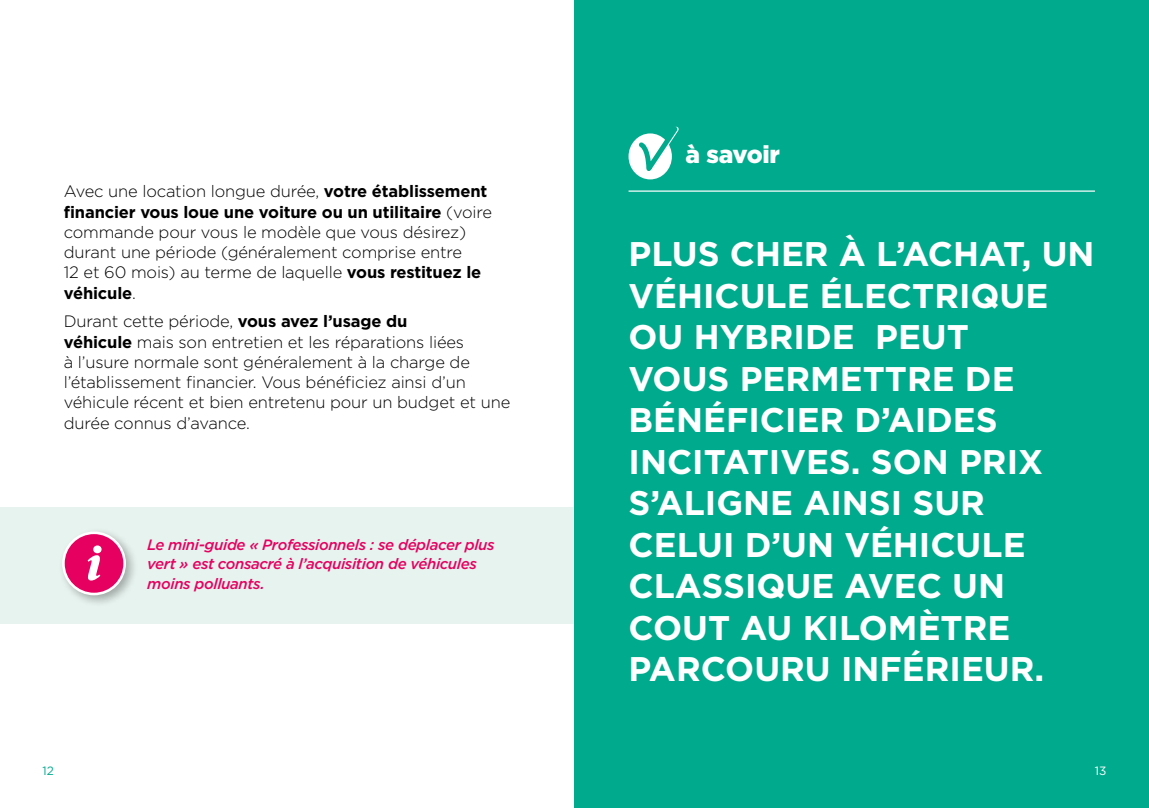
<style>
.page{position:relative;width:1149px;height:808px;background:#fff}
.page>*{position:absolute;margin:0;border:0;box-sizing:border-box;transform-origin:0 0}
.texte_majuscule_-_a{font:700 34.2px/41.4px "Gotham";color:#fff}
.H3_-_a_savoir{font:900 24.45px "Gotham";letter-spacing:-.01em;color:#fff}
.Texte_puce{font:300 16.5px/20.2px "Gotham";letter-spacing:-.01em;color:#000}
.info_texte{font:italic 500 15px/19.5px "Gotham";letter-spacing:-.025em;color:#e60060}
.t1{font:12px "Gotham";color:#00aa8d}
.t2{font:12px "Gotham";color:#fff}
.s1{font-weight:700}
</style>
<div class="page">
<div style="left:0;top:507px;width:604px;height:117px;background:#e7f3ef"></div>
<div style="left:574px;top:0;width:574px;height:808px;background:#00aa8d"></div>
<div style="left:58px;top:528px;width:80px;height:79px;background:#000;opacity:.3"></div>
<div style="left:63px;top:533px;width:62px;height:61px;background:#e60060;border-radius:50%"></div>
<div style="left:62px;top:531px;width:64px;height:64px;border:3px solid #fff;border-radius:50%"></div>
<svg style="left:88px;top:545px;width:13px;height:35px"></svg>
<hr style="left:628px;top:190px;width:466px;height:2px;background:#fff">
<div style="left:628px;top:133px;width:43px;height:46px;background:#fff;border-radius:50%"></div>
<svg style="left:636px;top:126px;width:43px;height:54px"></svg>
<p class="Texte_puce" style="left:64px;top:181px;width:429px">Avec une location longue durée, <span class="s1">votre établissement financier vous loue une voiture ou un utilitaire</span> (voire commande pour vous le modèle que vous désirez) durant une période (généralement comprise entre<br>12 et 60 mois) au terme de laquelle <span class="s1">vous restituez le véhicule</span>.</p>
<p class="Texte_puce" style="left:64px;top:311px;width:448px">Durant cette période, <span class="s1">vous avez l’usage du<br>véhicule</span> mais son entretien et les réparations liées<br>à l’usure normale sont généralement à la charge de l’établissement financier. Vous bénéficiez ainsi d’un véhicule récent et bien entretenu pour un budget et une durée connus d’avance.</p>
<p class="info_texte" style="left:147px;top:535px;width:349px">Le mini-guide « Professionnels : se déplacer plus vert » est consacré à l’acquisition de véhicules moins polluants.</p>
<h3 class="H3_-_a_savoir" style="left:685px;top:138px;width:96px">à savoir</h3>
<p class="texte_majuscule_-_a" style="left:628px;top:233px;width:467px">PLUS CHER À L’ACHAT, UN<br>VÉHICULE ÉLECTRIQUE<br>OU HYBRIDE PEUT<br>VOUS PERMETTRE DE<br>BÉNÉFICIER D’AIDES<br>INCITATIVES. SON PRIX<br>S’ALIGNE AINSI SUR<br>CELUI D’UN VÉHICULE<br>CLASSIQUE AVEC UN<br>COUT AU KILOMÈTRE<br>PARCOURU INFÉRIEUR.</p>
<p class="t1" style="left:43px;top:763px;width:13px">12</p>
<p class="t2" style="left:1094px;top:763px;width:13px">13</p>
</div>
